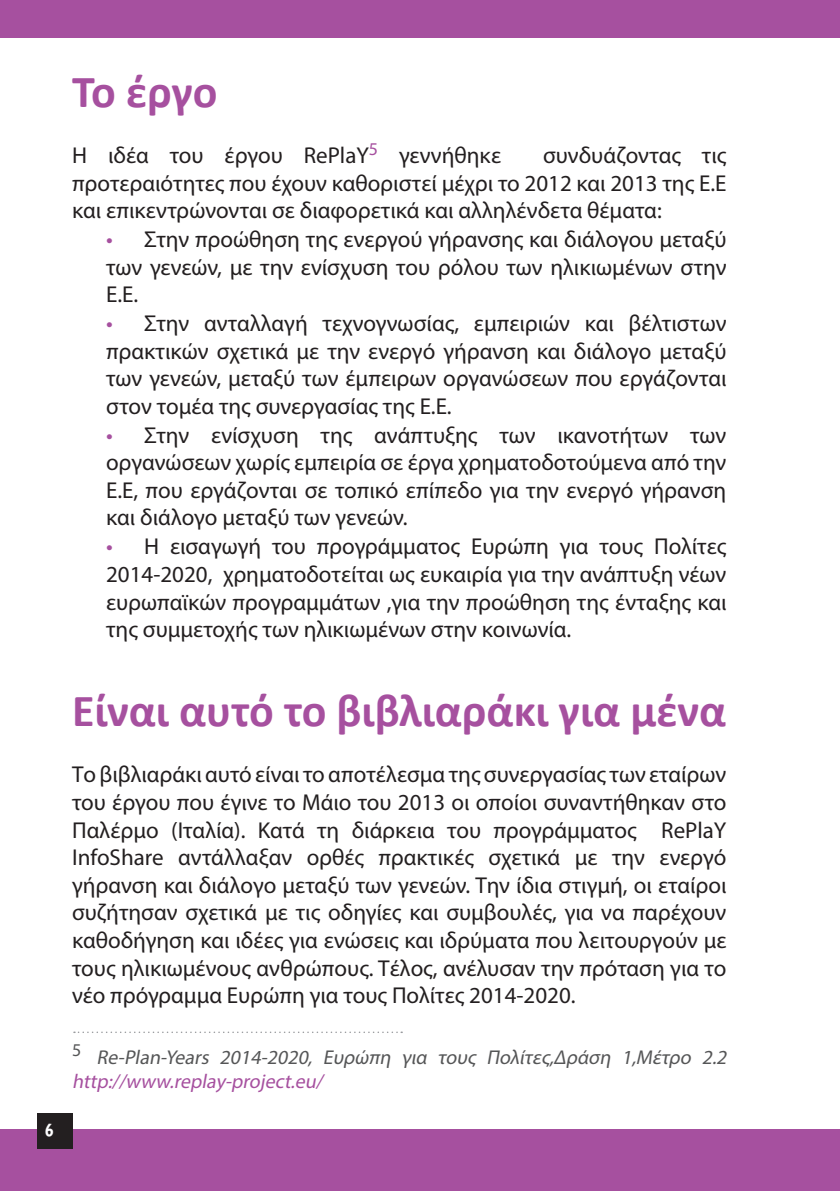
<style>
.page{position:relative;width:840px;height:1191px;background:#fff}
.page>*{position:absolute;margin:0;border:0;box-sizing:border-box;transform-origin:0 0}
.t1{font:700 46px "Calibri";color:#a6509f}
.t2{font:23px/27.6px "Myriad Pro";color:#231f20;text-align:justify}
.t3{font:italic 20px/24px "Myriad Pro";color:#555657}
.t4{font:19px "Boogaloo";color:#fff}
.s1{font-size:24px;color:#a6509f}
.s2{color:#a6509f}
</style>
<div class="page">
<div style="left:0;top:1129px;width:839px;height:62px;background:#a6509f"></div>
<div style="left:0;top:0;width:839px;height:37px;background:#a6509f"></div>
<div style="left:37px;top:1112px;width:36px;height:36px;background:#231f20"></div>
<svg style="left:74px;top:1031px;width:328px;height:2px"></svg>
<p class="t1" style="left:72px;top:63px;width:147px">Το έργο</p>
<p class="t2" style="left:72px;top:141px;width:430px">Η ιδέα του έργου RePlaY<sup>5</sup> γεννήθηκε</p>
<p class="t2" style="left:72px;top:141px;width:655px;text-indent:470px">συνδυάζοντας τις προτεραιότητες που έχουν καθοριστεί μέχρι το 2012 και 2013 της Ε.Ε και επικεντρώνονται σε διαφορετικά και αλληλένδετα θέματα:</p>
<p class="t2" style="left:106px;top:225px;width:621px"><span class="s1">•</span> Στην προώθηση της ενεργού γήρανσης και διάλογου μεταξύ των γενεών, με την ενίσχυση του ρόλου των ηλικιωμένων στην Ε.Ε.</p>
<p class="t2" style="left:106px;top:309px;width:621px"><span class="s1">•</span> Στην ανταλλαγή τεχνογνωσίας, εμπειριών και βέλτιστων πρακτικών σχετικά με την ενεργό γήρανση και διάλογο μεταξύ των γενεών, μεταξύ των έμπειρων οργανώσεων που εργάζονται στον τομέα της συνεργασίας της Ε.Ε.</p>
<p class="t2" style="left:106px;top:421px;width:621px"><span class="s1">•</span> Στην ενίσχυση της ανάπτυξης των ικανοτήτων των οργανώσεων χωρίς εμπειρία σε έργα χρηματοδοτούμενα από την Ε.Ε, που εργάζονται σε τοπικό επίπεδο για την ενεργό γήρανση και διάλογο μεταξύ των γενεών.</p>
<p class="t2" style="left:106px;top:532px;width:621px"><span class="s1">•</span> Η εισαγωγή του προγράμματος Ευρώπη για τους Πολίτες 2014-2020, χρηματοδοτείται ως ευκαιρία για την ανάπτυξη νέων ευρωπαϊκών προγραμμάτων ,για την προώθηση της ένταξης και της συμμετοχής των ηλικιωμένων στην κοινωνία.</p>
<p class="t4" style="left:44px;top:1118px;width:11px">6</p>
<p class="t1" style="left:72px;top:682px;width:655px">Είναι αυτό το βιβλιαράκι για μένα</p>
<p class="t2" style="left:72px;top:760px;width:655px">Το βιβλιαράκι αυτό είναι το αποτέλεσμα της συνεργασίας των εταίρων του έργου που έγινε το Μάιο του 2013 οι οποίοι συναντήθηκαν στο Παλέρμο (Ιταλία). Κατά τη διάρκεια του προγράμματος RePlaY ΙnfoShare αντάλλαξαν ορθές πρακτικές σχετικά με την ενεργό γήρανση και διάλογο μεταξύ των γενεών. Την ίδια στιγμή, οι εταίροι συζήτησαν σχετικά με τις οδηγίες και συμβουλές, για να παρέχουν καθοδήγηση και ιδέες για ενώσεις και ιδρύματα που λειτουργούν με τους ηλικιωμένους ανθρώπους. Τέλος, ανέλυσαν την πρόταση για το νέο πρόγραμμα Ευρώπη για τους Πολίτες 2014-2020.</p>
<p class="t3" style="left:72px;top:1045px;width:659px"><sup>5</sup> Re-Plan-Years 2014-2020, Ευρώπη για τους Πολίτες,Δράση 1,Μέτρο 2.2 <span class="s2">http://www.replay-project.eu/</span></p>
</div>
